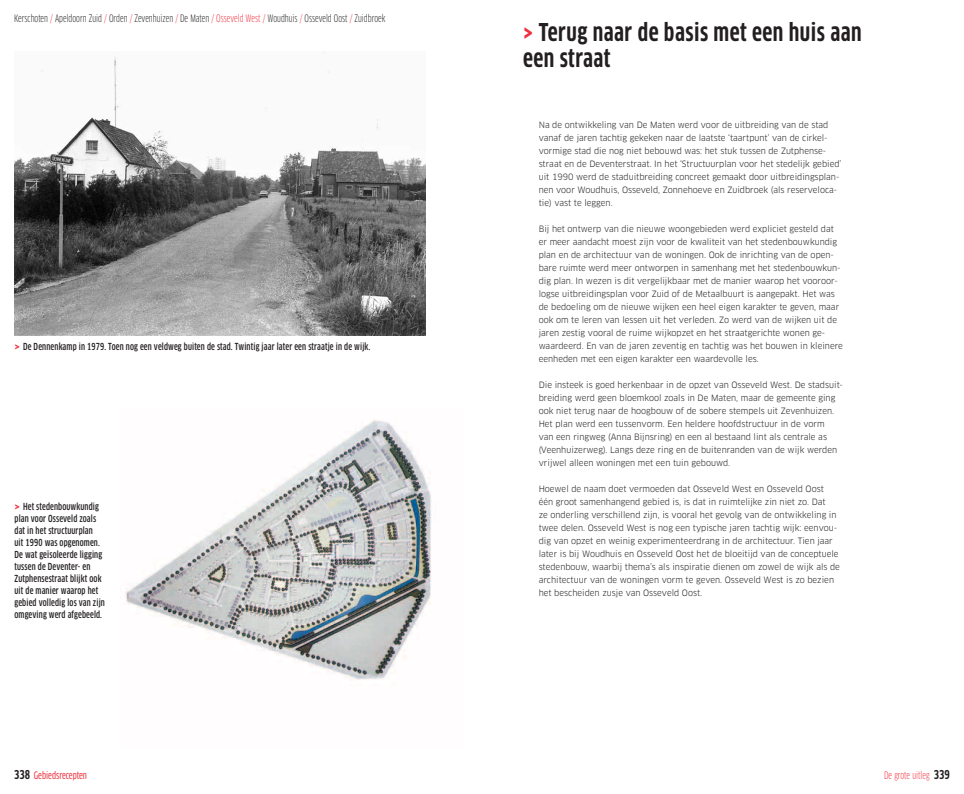
<style>
.page{position:relative;width:964px;height:794px;background:#fff}
.page>*{position:absolute;margin:0;border:0;box-sizing:border-box;transform-origin:0 0}
.t1{font:700 24px/26px "Clan Cond";letter-spacing:.02em;color:#231f20}
.t2{font:10px "Clan Cond";color:#231f20}
.t3{font:10px "Clan Cond News";color:#ee2e3c}
.t4{font:10px "Clan Cond";color:#ee2e3c}
.t5{font:500 9.5px/12px "Clan Cond";letter-spacing:.015em;color:#231f20}
.t6{font:8.5px/13px "Clan";color:#231f20}
.s1{color:#ee2e3c}
.s2{font-family:"Clan";font-weight:700;color:#ee2e3c}
.s3{font-family:"Clan Cond";font-weight:700;font-size:12px;color:#231f20}
.s4{font-weight:700;font-size:12px;color:#231f20}
</style>
<div class="page">
<img style="left:120px;top:420px;width:311px;height:260px">
<img style="left:15px;top:56px;width:410px;height:280px">
<p class="t2" style="left:14px;top:12px;width:373px">Kerschoten <span class="s1">/</span> Apeldoorn Zuid <span class="s1">/</span> Orden <span class="s1">/</span> Zevenhuizen <span class="s1">/</span> De Maten <span class="s1">/ Osseveld West /</span> Woudhuis <span class="s1">/</span> Osseveld Oost <span class="s1">/</span> Zuidbroek</p>
<p class="t5" style="left:15px;top:340px;width:357px"><span class="s2">&gt;</span> De Dennenkamp in 1979. Toen nog een veldweg buiten de stad. Twintig jaar later een straatje in de wijk.</p>
<p class="t5" style="left:15px;top:500px;width:92px"><span class="s2">&gt;</span> Het stedenbouwkundig plan voor Osseveld zoals dat in het structuurplan<br>uit 1990 was opgenomen.<br>De wat geïsoleerde ligging tussen de Deventer- en<br>Zutphensestraat blijkt ook uit de manier waarop het gebied volledig los van zijn omgeving werd afgebeeld.</p>
<h1 class="t1" style="left:523px;top:20px;width:340px"><span class="s1">&gt;</span> Terug naar de basis met een huis aan een straat</h1>
<p class="t6" style="left:539px;top:118px;width:304px">Na de ontwikkeling van De Maten werd voor de uitbreiding van de stad vanaf de jaren tachtig gekeken naar de laatste ‘taartpunt’ van de cirkel&shy;vormige stad die nog niet bebouwd was: het stuk tussen de Zutphense&shy;straat en de Deventerstraat. In het ‘Structuurplan voor het stedelijk gebied’ uit 1990 werd de staduitbreiding concreet gemaakt door uitbreidingsplan&shy;nen voor Woudhuis, Osseveld, Zonnehoeve en Zuidbroek (als reserveloca&shy;tie) vast te leggen.</p>
<p class="t6" style="left:539px;top:222px;width:306px">Bij het ontwerp van die nieuwe woongebieden werd expliciet gesteld dat er meer aandacht moest zijn voor de kwaliteit van het stedenbouwkundig plan en de architectuur van de woningen. Ook de inrichting van de open&shy;bare ruimte werd meer ontworpen in samenhang met het stedenbouwkun&shy;dig plan. In wezen is dit vergelijkbaar met de manier waarop het vooroor&shy;logse uitbreidingsplan voor Zuid of de Metaalbuurt is aangepakt. Het was de bedoeling om de nieuwe wijken een heel eigen karakter te geven, maar ook om te leren van lessen uit het verleden. Zo werd van de wijken uit de jaren zestig vooral de ruime wijkopzet en het straatgerichte wonen ge&shy;waardeerd. En van de jaren zeventig en tachtig was het bouwen in kleinere eenheden met een eigen karakter een waardevolle les.</p>
<p class="t6" style="left:539px;top:378px;width:306px">Die insteek is goed herkenbaar in de opzet van Osseveld West. De stadsuit&shy;breiding werd geen bloemkool zoals in De Maten, maar de gemeente ging ook niet terug naar de hoogbouw of de sobere stempels uit Zevenhuizen.<br>Het plan werd een tussenvorm. Een heldere hoofdstructuur in de vorm<br>van een ringweg (Anna Bijnsring) en een al bestaand lint als centrale as (Veenhuizerweg). Langs deze ring en de buitenranden van de wijk werden vrijwel alleen woningen met een tuin gebouwd.</p>
<p class="t6" style="left:539px;top:482px;width:303px">Hoewel de naam doet vermoeden dat Osseveld West en Osseveld Oost één groot samenhangend gebied is, is dat in ruimtelijke zin niet zo. Dat<br>ze onderling verschillend zijn, is vooral het gevolg van de ontwikkeling in twee delen. Osseveld West is nog een typische jaren tachtig wijk: eenvou&shy;dig van opzet en weinig experimenteerdrang in de architectuur. Tien jaar later is bij Woudhuis en Osseveld Oost het de bloeitijd van de conceptuele stedenbouw, waarbij thema’s als inspiratie dienen om zowel de wijk als de architectuur van de woningen vorm te geven. Osseveld West is zo bezien het bescheiden zusje van Osseveld Oost.</p>
<p class="t3" style="left:14px;top:769px;width:74px"><span class="s3">338</span> Gebiedsrecepten</p>
<p class="t4" style="left:884px;top:769px;width:67px">De grote uitleg <span class="s4">339</span></p>
</div>
